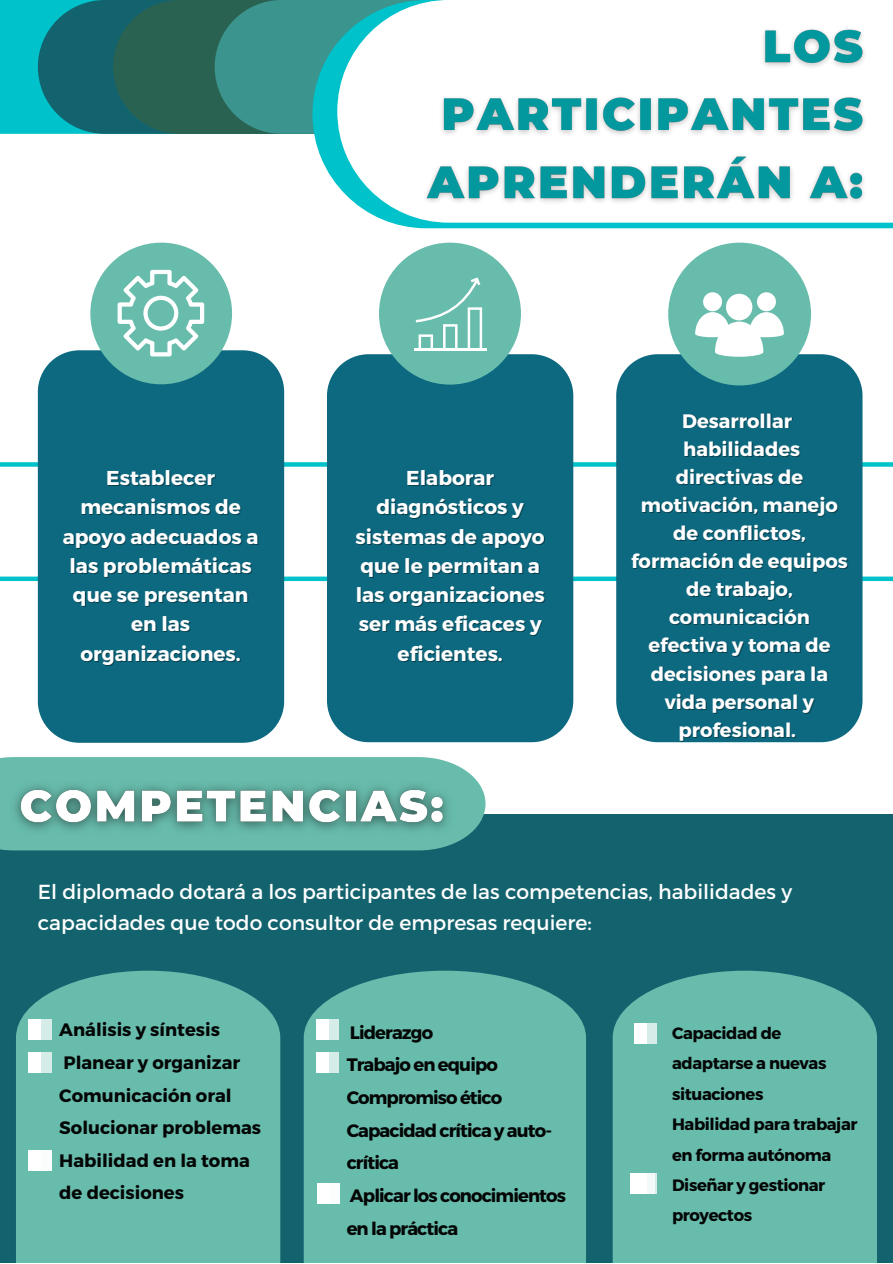
<style>
.page{position:relative;width:893px;height:1264px;background:#fff}
.page>*{position:absolute;margin:0;border:0;box-sizing:border-box;transform-origin:0 0}
.t1{font:20.25px/30.5px "Montserrat";color:#fff}
.t2{font:700 20.1px/29.2px "Montserrat";color:#fff;text-align:center}
.t3{font:700 19.5px/28px "Montserrat";color:#fff;text-align:center}
.t4{font:700 18px/32.5px "Montserrat";letter-spacing:-.05em;color:#040606}
.t5{font:700 18px/32.5px "Montserrat";color:#040606}
.t6{font:700 16.5px/30.3px "Montserrat";letter-spacing:-.025em;color:#040606}
</style>
<div class="page">
<div style="left:0;top:0;width:38px;height:134px;background:#00c2cb"></div>
<svg style="left:38px;top:0;width:75px;height:134px;background:#0f757f"></svg>
<svg style="left:113px;top:0;width:102px;height:134px;background:#266256"></svg>
<svg style="left:215px;top:0;width:97px;height:134px;background:#388c85"></svg>
<svg style="left:312px;top:0;width:580px;height:228px;fill:#00c2cb"></svg>
<svg style="left:337px;top:0;width:555px;height:223px"></svg>
<svg style="left:0;top:462px;width:892px;height:4px"></svg>
<div style="left:0;top:576px;width:892px;height:5px;background:#00c2cb"></div>
<div style="left:327px;top:354px;width:246px;height:388px;background:#0c6980"></div>
<div style="left:0;top:814px;width:892px;height:448px;background:#13636e"></div>
<svg style="left:0;top:757px;width:485px;height:93px"></svg>
<div style="left:304px;top:970px;width:282px;height:292px;background:#68bcac"></div>
<svg style="left:328px;top:1019px;width:11px;height:20px"></svg>
<div style="left:316px;top:1019px;width:12px;height:20px;background:#fff"></div>
<svg style="left:328px;top:1052px;width:11px;height:20px"></svg>
<div style="left:316px;top:1052px;width:12px;height:20px;background:#fff"></div>
<div style="left:320px;top:1183px;width:20px;height:20px;background:#fff"></div>
<div style="left:317px;top:1183px;width:13px;height:20px;background:#fff"></div>
<div style="left:16px;top:970px;width:264px;height:292px;background:#68bcac"></div>
<div style="left:31px;top:1019px;width:20px;height:20px;background:#d5ece8"></div>
<div style="left:29px;top:1019px;width:12px;height:20px;background:#fff"></div>
<div style="left:31px;top:1052px;width:20px;height:20px;background:#d5ece8"></div>
<div style="left:29px;top:1052px;width:12px;height:20px;background:#fff"></div>
<div style="left:31px;top:1150px;width:20px;height:20px;background:#fff"></div>
<div style="left:29px;top:1150px;width:12px;height:20px;background:#fff"></div>
<div style="left:612px;top:970px;width:264px;height:292px;background:#68bcac"></div>
<svg style="left:646px;top:1023px;width:10px;height:20px"></svg>
<div style="left:634px;top:1023px;width:12px;height:20px;background:#fff"></div>
<div style="left:630px;top:1173px;width:12px;height:20px;background:#fff"></div>
<div style="left:636px;top:1173px;width:20px;height:20px;background:#f3f9f8"></div>
<div style="left:634px;top:1173px;width:12px;height:20px;background:#fff"></div>
<div style="left:38px;top:350px;width:246px;height:392px;background:#0c6980"></div>
<div style="left:90px;top:243px;width:142px;height:141px;background:#68bcac;border-radius:50%"></div>
<svg style="left:118px;top:270px;width:86px;height:86px"></svg>
<div style="left:616px;top:354px;width:246px;height:388px;background:#0c6980"></div>
<div style="left:668px;top:243px;width:143px;height:142px;background:#68bcac;border-radius:50%"></div>
<div style="left:379px;top:243px;width:142px;height:141px;background:#68bcac;border-radius:50%"></div>
<hr style="left:414px;top:348px;width:73px;height:2px;background:#fff">
<svg style="left:416px;top:277px;width:66px;height:71px"></svg>
<svg style="left:695px;top:292px;width:88px;height:65px"></svg>
<img style="left:417px;top:10px;width:457px;height:210px">
<img style="left:2px;top:762px;width:461px;height:89px">
<p class="t2" style="left:63px;top:462px;width:197px">Establecer mecanismos de apoyo adecuados a las problemáticas que se presentan en las organizaciones.</p>
<p class="t2" style="left:355px;top:462px;width:191px">Elaborar diagnósticos y sistemas de apoyo que le permitan a las organizaciones ser más eficaces y eficientes.</p>
<p class="t3" style="left:631px;top:405px;width:218px">Desarrollar habilidades directivas de motivación, manejo de conflictos, formación de equipos de trabajo, comunicación efectiva y toma de decisiones para la vida personal y profesional.</p>
<p class="t1" style="left:38px;top:876px;width:755px">El diplomado dotará a los participantes de las competencias, habilidades y capacidades que todo consultor de empresas requiere:</p>
<p class="t5" style="left:59px;top:1012px;width:203px">Análisis y síntesis<br>Planear y organizar<br>Comunicación oral<br>Solucionar problemas<br>Habilidad en la toma de decisiones</p>
<p class="t6" style="left:672px;top:1017px;width:187px">Capacidad de adaptarse a nuevas situaciones<br>Habilidad para trabajar en forma autónoma<br>Diseñar y gestionar proyectos</p>
<p class="t4" style="left:347px;top:1015px;width:221px">Liderazgo<br>Trabajo en equipo<br>Compromiso ético<br>Capacidad crítica y auto&shy;crítica<br>Aplicar los conocimientos en la práctica</p>
</div>
